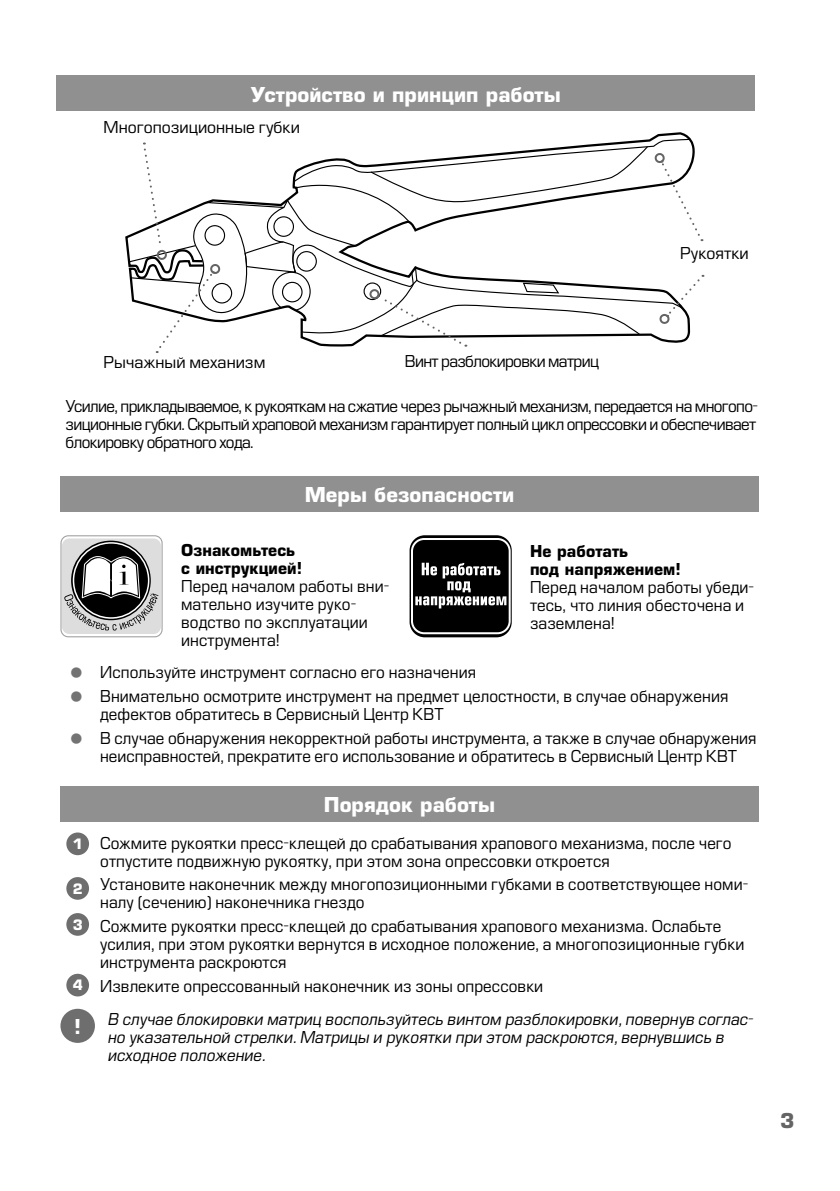
<style>
.page{position:relative;width:840px;height:1191px;background:#fff}
.page>*{position:absolute;margin:0;border:0;box-sizing:border-box;transform-origin:0 0}
.t1{font:700 20px "Europe";color:#fff}
.t2{font:700 20px "Europe";color:#646464}
.t3{font:16px/18px "Europe";letter-spacing:.005em;color:#000}
.t4{font:italic 16px/18px "Europe";letter-spacing:.005em;color:#000}
.t5{font:700 16px/18px "Europe";letter-spacing:.005em;color:#000}
.t6{font:16px "Europe";letter-spacing:-.04em;color:#000}
.t7{font:700 14px "Europe";color:#fff}
.s1{font-size:48px;color:#737373}
</style>
<div class="page">
<div style="left:57px;top:76px;width:697px;height:35px;background:#909090"></div>
<svg style="left:128px;top:138px;width:575px;height:215px"></svg>
<div style="left:369px;top:289px;width:10px;height:10px;border:2px solid #646464;border-radius:50%"></div>
<div style="left:60px;top:476px;width:698px;height:36px;background:#909090"></div>
<div style="left:62px;top:538px;width:99px;height:96px;background:#ddd;border-radius:7px"></div>
<div style="left:60px;top:535px;width:102px;height:102px;border:1px solid #9f9f9f;border-radius:7px"></div>
<svg style="left:71px;top:540px;width:80px;height:80px"></svg>
<svg style="left:64px;top:555px;width:94px;height:75px"></svg>
<div style="left:409px;top:535px;width:102px;height:102px;background:#000;border-radius:15px"></div>
<svg style="left:415px;top:563px;width:91px;height:45px"></svg>
<div style="left:411px;top:538px;width:99px;height:96px;border:2px solid #fff;border-radius:12px"></div>
<div style="left:60px;top:786px;width:698px;height:35px;background:#909090"></div>
<div style="left:66px;top:832px;width:23px;height:23px;background:#6e6e6e;border-radius:50%"></div>
<div style="left:66px;top:877px;width:23px;height:22px;background:#6e6e6e;border-radius:50%"></div>
<div style="left:66px;top:913px;width:23px;height:22px;background:#6e6e6e;border-radius:50%"></div>
<div style="left:66px;top:973px;width:23px;height:23px;background:#6e6e6e;border-radius:50%"></div>
<div style="left:60px;top:1008px;width:35px;height:35px;background:#6e6e6e;border-radius:50%"></div>
<p class="t1" style="left:251px;top:82px;width:311px">Устройство и принцип работы</p>
<p class="t3" style="left:103px;top:119px;width:198px">Многопозиционные губки</p>
<p class="t3" style="left:679px;top:245px;width:70px">Рукоятки</p>
<p class="t3" style="left:103px;top:353px;width:163px">Рычажный механизм</p>
<p class="t6" style="left:405px;top:352px;width:195px">Винт разблокировки матриц</p>
<p class="t3" style="left:65px;top:397px;width:693px;text-align:justify">Усилие, прикладываемое, к рукояткам на сжатие через рычажный механизм, передается на многопо&shy;зиционные губки. Скрытый храповой механизм гарантирует полный цикл опрессовки и обеспечивает блокировку обратного хода.</p>
<p class="t1" style="left:304px;top:483px;width:211px">Меры безопасности</p>
<p class="t5" style="left:181px;top:541px;width:122px">Ознакомьтесь с инструкцией!</p>
<p class="t3" style="left:181px;top:577px;width:209px">Перед началом работы вни&shy;мательно изучите руко&shy;водство по эксплуатации инструмента!</p>
<p class="t5" style="left:529px;top:542px;width:152px">Не работать<br>под напряжением!</p>
<p class="t3" style="left:529px;top:578px;width:225px">Перед началом работы убеди&shy;тесь, что линия обесточена и заземлена!</p>
<p class="t3" style="left:60px;top:663px;width:417px"><span class="s1">•</span> Используйте инструмент согласно его назначения</p>
<p class="t3" style="left:100px;top:687px;width:629px;text-indent:-40px"><span class="s1">•</span> Внимательно осмотрите инструмент на предмет целостности, в случае обнаружения дефектов обратитесь в Сервисный Центр КВТ</p>
<p class="t3" style="left:100px;top:729px;width:657px;text-indent:-40px"><span class="s1">•</span> В случае обнаружения некорректной работы инструмента, а также в случае обнаружения неисправностей, прекратите его использование и обратитесь в Сервисный Центр КВТ</p>
<p class="t1" style="left:324px;top:792px;width:173px">Порядок работы</p>
<p class="t3" style="left:100px;top:834px;width:632px;text-indent:-40px"><span class="s1">•</span> Сожмите рукоятки пресс-клещей до срабатывания храпового механизма, после чего отпустите подвижную рукоятку, при этом зона опрессовки откроется</p>
<p class="t3" style="left:100px;top:875px;width:649px;text-indent:-40px"><span class="s1">•</span> Установите наконечник между многопозиционными губками в соответствующее номи&shy;налу (сечению) наконечника гнездо</p>
<p class="t3" style="left:100px;top:917px;width:645px;text-indent:-40px"><span class="s1">•</span> Сожмите рукоятки пресс-клещей до срабатывания храпового механизма. Ослабьте усилия, при этом рукоятки вернутся в исходное положение, а многопозиционные губки инструмента раскроются</p>
<p class="t3" style="left:60px;top:977px;width:484px"><span class="s1">•</span> Извлеките опрессованный наконечник из зоны опрессовки</p>
<p class="t7" style="left:73px;top:835px;width:12px">1</p>
<p class="t7" style="left:73px;top:880px;width:12px">2</p>
<p class="t7" style="left:73px;top:916px;width:12px">3</p>
<p class="t7" style="left:73px;top:976px;width:12px">4</p>
<p class="t1" style="left:74px;top:1014px;width:8px">!</p>
<p class="t4" style="left:108px;top:1010px;width:647px">В случае блокировки матриц воспользуйтесь винтом разблокировки, повернув соглас&shy;но указательной стрелки. Матрицы и рукоятки при этом раскроются, вернувшись в исходное положение.</p>
<p class="t2" style="left:779px;top:1108px;width:16px">3</p>
</div>
